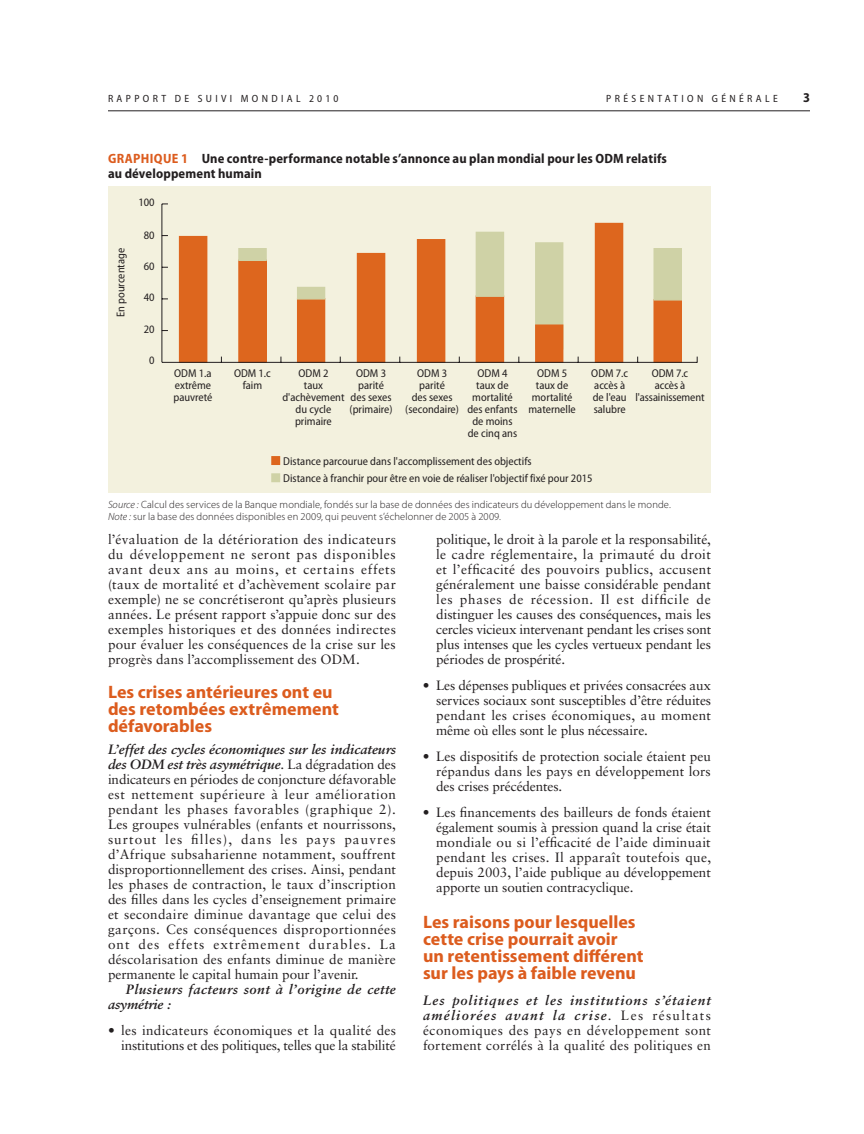
<style>
.page{position:relative;width:864px;height:1134px;background:#fff}
.page>*{position:absolute;margin:0;border:0;box-sizing:border-box;transform-origin:0 0}
.t1{font:700 semi-condensed 18px/17.1px "Myriad Pro";color:#dc5c1e;scale:1.07 1}
.t2{font:13.5px/15px "Sabon";letter-spacing:-.005em;color:#231f20;text-align:justify}
.t3{font:700 semi-condensed 13.5px/15px "Myriad Pro";letter-spacing:.01em;color:#231f20}
.t4{font:italic 700 13.5px/15px "Sabon";letter-spacing:.03em;color:#231f20}
.t5{font:semi-condensed 11.4px/12px "Myriad Pro";color:#231f20;text-align:center}
.t6{font:300 10.5px/12px "Myriad Pro";letter-spacing:.01em;color:#231f20}
.t7{font:semi-condensed 10.5px "Myriad Pro";letter-spacing:.32em;color:#231f20}
.s1{color:#dc5c1e}
.s2{font-style:italic}
.s3{font-weight:700;font-style:italic}
</style>
<div class="page">
<hr style="left:108px;top:111px;width:702px;height:1px;background:#231f20">
<div style="left:108px;top:186px;width:603px;height:307px;background:#f3f1de"></div>
<div style="left:535px;top:242px;width:28px;height:107px;background:#cfd2a6"></div>
<div style="left:180px;top:237px;width:27px;height:125px;background:#dd661e"></div>
<div style="left:179px;top:236px;width:28px;height:126px;border:1px solid #dd661e"></div>
<div style="left:239px;top:260px;width:27px;height:102px;background:#dd661e"></div>
<div style="left:238px;top:260px;width:29px;height:102px;border:1px solid #dd661e"></div>
<div style="left:298px;top:299px;width:27px;height:63px;background:#dd661e"></div>
<div style="left:297px;top:298px;width:28px;height:64px;border:1px solid #dd661e"></div>
<div style="left:358px;top:254px;width:27px;height:108px;background:#dd661e"></div>
<div style="left:357px;top:253px;width:28px;height:109px;border:1px solid #dd661e"></div>
<div style="left:418px;top:240px;width:27px;height:122px;background:#dd661e"></div>
<div style="left:417px;top:239px;width:28px;height:123px;border:1px solid #dd661e"></div>
<div style="left:476px;top:296px;width:27px;height:66px;background:#dd661e"></div>
<div style="left:476px;top:295px;width:28px;height:67px;border:1px solid #dd661e"></div>
<div style="left:536px;top:325px;width:27px;height:37px;background:#dd661e"></div>
<div style="left:535px;top:325px;width:28px;height:37px;border:1px solid #dd661e"></div>
<div style="left:596px;top:224px;width:27px;height:138px;background:#dd661e"></div>
<div style="left:595px;top:223px;width:28px;height:139px;border:1px solid #dd661e"></div>
<div style="left:654px;top:300px;width:27px;height:62px;background:#dd661e"></div>
<div style="left:653px;top:299px;width:29px;height:63px;border:1px solid #dd661e"></div>
<div style="left:238px;top:248px;width:29px;height:13px;background:#cfd2a6;border:1px solid #cfd2a6"></div>
<div style="left:297px;top:287px;width:28px;height:13px;background:#cfd2a6;border:1px solid #cfd2a6"></div>
<div style="left:476px;top:232px;width:28px;height:65px;background:#cfd2a6"></div>
<div style="left:653px;top:248px;width:29px;height:53px;background:#cfd2a6;border:1px solid #cfd2a6"></div>
<hr style="left:162px;top:362px;width:535px;height:1px;background:#231f20">
<hr style="left:162px;top:204px;width:1px;height:158px;background:#231f20">
<div style="left:271px;top:456px;width:9px;height:9px;background:#dd661e;border:1px solid #dd661e"></div>
<div style="left:271px;top:473px;width:9px;height:9px;background:#cfd2a6;border:1px solid #cfd2a6"></div>
<p class="t7" style="left:108px;top:92px;width:232px">Rapport de suivi mondial 2010</p>
<p class="t7" style="left:606px;top:92px;width:173px">Pr ésentation générale</p>
<p class="t3" style="left:803px;top:89px;width:8px">3</p>
<p class="t3" style="left:108px;top:151px;width:561px"><span class="s1">GRAPHIQUE 1</span> Une contre-performance notable s’annonce au plan mondial pour les ODM relatifs au développement humain</p>
<p class="t5" style="left:138px;top:196px;width:18px">100</p>
<p class="t5" style="left:114px;top:317px;width:71px;rotate:-90deg">En pourcentage</p>
<p class="t5" style="left:144px;top:229px;width:12px">80</p>
<p class="t5" style="left:144px;top:260px;width:12px">60</p>
<p class="t5" style="left:144px;top:291px;width:12px">40</p>
<p class="t5" style="left:144px;top:323px;width:12px">20</p>
<p class="t5" style="left:149px;top:354px;width:7px">0</p>
<p class="t5" style="left:173px;top:367px;width:41px;text-align:justify">ODM 1.a extrême pauvreté</p>
<p class="t5" style="left:234px;top:367px;width:38px">ODM 1.c faim</p>
<p class="t5" style="left:282px;top:367px;width:64px">ODM 2<br>taux d'achèvement du cycle primaire</p>
<p class="t5" style="left:350px;top:367px;width:45px">ODM 3 parité des sexes (primaire)</p>
<p class="t5" style="left:405px;top:367px;width:55px">ODM 3 parité<br>des sexes (secondaire)</p>
<p class="t5" style="left:467px;top:367px;width:52px">ODM 4 taux de mortalité des enfants de moins de cinq ans</p>
<p class="t5" style="left:528px;top:367px;width:49px">ODM 5 taux de mortalité maternelle</p>
<p class="t5" style="left:591px;top:367px;width:38px;text-align:left">ODM 7.c accès à de l'eau salubre</p>
<p class="t5" style="left:636px;top:367px;width:71px">ODM 7.c<br>accès à l'assainissement</p>
<p class="t5" style="left:283px;top:452px;width:311px;line-height:17.5px;text-align:left">Distance parcourue dans l'accomplissement des objectifs<br>Distance à franchir pour être en voie de réaliser l'objectif fixé pour 2015</p>
<p class="t6" style="left:108px;top:498px;width:564px"><span class="s2">Source :</span> Calcul des services de la Banque mondiale, fondés sur la base de données des indicateurs du développement dans le monde.<br><span class="s2">Note :</span> sur la base des données disponibles en 2009, qui peuvent s’échelonner de 2005 à 2009.</p>
<p class="t2" style="left:108px;top:532px;width:289px">l’évaluation de la détérioration des indicateurs du développement ne seront pas disponibles avant deux ans au moins, et certains effets (taux de mortalité et d’achèvement scolaire par exemple) ne se concrétiseront qu’après plusieurs années. Le présent rapport s’appuie donc sur des exemples historiques et des données indirectes pour évaluer les conséquences de la crise sur les progrès dans l’accomplissement des ODM.</p>
<h1 class="t1" style="left:108px;top:683px;width:217px">Les crises antérieures ont eu des retombées extrêmement défavorables</h1>
<p class="t2" style="left:108px;top:742px;width:290px"><span class="s3">L’effet des cycles économiques sur les indicateurs des ODM est très asymétrique</span><span class="s2">.</span> La dégradation des indicateurs en périodes de conjoncture défavorable est nettement supérieure à leur amélioration pendant les phases favorables (graphique 2).<br>Les groupes vulnérables (enfants et nourrissons, surtout les filles), dans les pays pauvres d’Afrique subsaharienne notamment, souffrent disproportionnellement des crises. Ainsi, pendant les phases de contraction, le taux d’inscription des filles dans les cycles d’enseignement primaire et secondaire diminue davantage que celui des garçons. Ces conséquences disproportionnées ont des effets extrêmement durables. La déscolarisation des enfants diminue de manière permanente le capital humain pour l’avenir.</p>
<p class="t4" style="left:108px;top:982px;width:289px;text-indent:18px">Plusieurs facteurs sont à l’origine de cette asymétrie :</p>
<p class="t2" style="left:108px;top:1023px;width:289px;text-align:right">• les indicateurs économiques et la qualité des institutions et des politiques, telles que la stabilité</p>
<p class="t2" style="left:436px;top:532px;width:276px">politique, le droit à la parole et la responsabilité, le cadre réglementaire, la primauté du droit et l’efficacité des pouvoirs publics, accusent généralement une baisse considérable pendant les phases de récession. Il est difficile de distinguer les causes des conséquences, mais les cercles vicieux intervenant pendant les crises sont plus intenses que les cycles vertueux pendant les périodes de prospérité.</p>
<p class="t2" style="left:436px;top:678px;width:276px;text-indent:-13px">• Les dépenses publiques et privées consacrées aux services sociaux sont susceptibles d’être réduites pendant les crises économiques, au moment même où elles sont le plus nécessaire.</p>
<p class="t2" style="left:436px;top:749px;width:276px;text-indent:-13px">• Les dispositifs de protection sociale étaient peu répandus dans les pays en développement lors des crises précédentes.</p>
<p class="t2" style="left:436px;top:804px;width:276px;text-indent:-13px">• Les financements des bailleurs de fonds étaient également soumis à pression quand la crise était mondiale ou si l’efficacité de l’aide diminuait pendant les crises. Il apparaît toutefois que, depuis 2003, l’aide publique au développement apporte un soutien contracyclique.</p>
<h1 class="t1" style="left:423px;top:913px;width:208px">Les raisons pour lesquelles cette crise pourrait avoir<br>un retentissement différent sur les pays à faible revenu</h1>
<p class="t2" style="left:423px;top:993px;width:290px"><span class="s3">Les politiques et les institutions s’étaient améliorées avant la crise</span><span class="s2">.</span> Les résultats économiques des pays en développement sont fortement corrélés à la qualité des politiques en</p>
</div>
